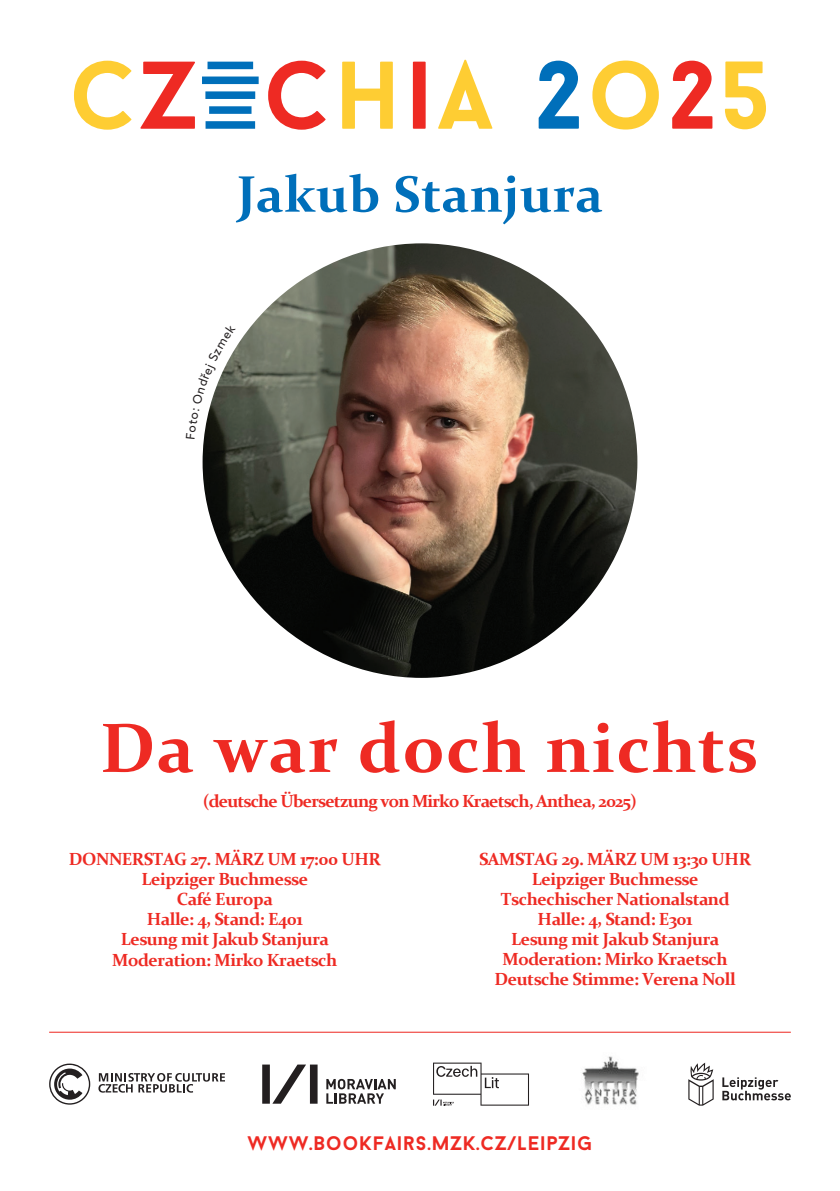
<style>
.page{position:relative;width:840px;height:1191px;background:#fff}
.page>*{position:absolute;margin:0;border:0;box-sizing:border-box;transform-origin:0 0}
.t1{font:700 70.2px "Constantia";letter-spacing:.02em;color:#ee2a23}
.t2{font:700 51.6px "Constantia";letter-spacing:.01em;color:#006fba}
.t3{font:700 19.6px "Baron Neue";letter-spacing:.04em;color:#ee2a23}
.t4{font:700 17.6px/20px "Constantia";letter-spacing:-.025em;color:#ee2a23;text-align:center}
.t5{font:700 17.6px "Constantia";letter-spacing:-.05em;color:#ee2a23}
</style>
<div class="page">
<hr style="left:49px;top:1031px;width:741px;height:1px;background:#ee2a23">
<svg style="left:433px;top:1062px;width:95px;height:43px"></svg>
<svg style="left:262px;top:1064px;width:55px;height:39px"></svg>
<svg style="left:326px;top:1078px;width:69px;height:25px"></svg>
<svg style="left:98px;top:1073px;width:127px;height:19px"></svg>
<svg style="left:49px;top:1063px;width:41px;height:41px"></svg>
<svg style="left:722px;top:1077px;width:68px;height:23px"></svg>
<svg style="left:688px;top:1062px;width:25px;height:43px"></svg>
<img style="left:202px;top:243px;width:435px;height:435px;border-radius:216px">
<svg style="left:202px;top:62px;width:56px;height:67px"></svg>
<svg style="left:438px;top:60px;width:54px;height:69px"></svg>
<div style="left:412px;top:62px;width:13px;height:67px;background:#ee2a23"></div>
<svg style="left:342px;top:62px;width:50px;height:67px"></svg>
<svg style="left:268px;top:61px;width:57px;height:69px"></svg>
<svg style="left:140px;top:62px;width:55px;height:67px"></svg>
<svg style="left:74px;top:61px;width:57px;height:69px"></svg>
<svg style="left:725px;top:61px;width:40px;height:68px"></svg>
<svg style="left:672px;top:61px;width:40px;height:68px"></svg>
<svg style="left:592px;top:61px;width:66px;height:68px"></svg>
<svg style="left:538px;top:61px;width:40px;height:68px"></svg>
<img style="left:582px;top:1056px;width:57px;height:49px">
<svg style="left:203px;top:345px;width:32px;height:94px"></svg>
<h2 class="t2" style="left:237px;top:158px;width:367px">Jakub Stanjura</h2>
<h1 class="t1" style="left:100px;top:699px;width:659px">Da war doch nichts</h1>
<p class="t5" style="left:203px;top:789px;width:435px">(deutsche Übersetzung von Mirko Kraetsch, Anthea, 2025)</p>
<p class="t4" style="left:69px;top:848px;width:313px">DONNERSTAG 27. MÄRZ UM 17:00 UHR<br>Leipziger Buchmesse<br>Café Europa<br>Halle: 4, Stand: E401<br>Lesung mit Jakub Stanjura<br>Moderation: Mirko Kraetsch</p>
<p class="t4" style="left:479px;top:848px;width:273px">SAMSTAG 29. MÄRZ UM 13:30 UHR<br>Leipziger Buchmesse<br>Tschechischer Nationalstand<br>Halle: 4, Stand: E301<br>Lesung mit Jakub Stanjura<br>Moderation: Mirko Kraetsch<br>Deutsche Stimme: Verena Noll</p>
<p class="t3" style="left:247px;top:1130px;width:346px">WWW.BOOKFAIRS.MZK.CZ/LEIPZIG</p>
</div>
